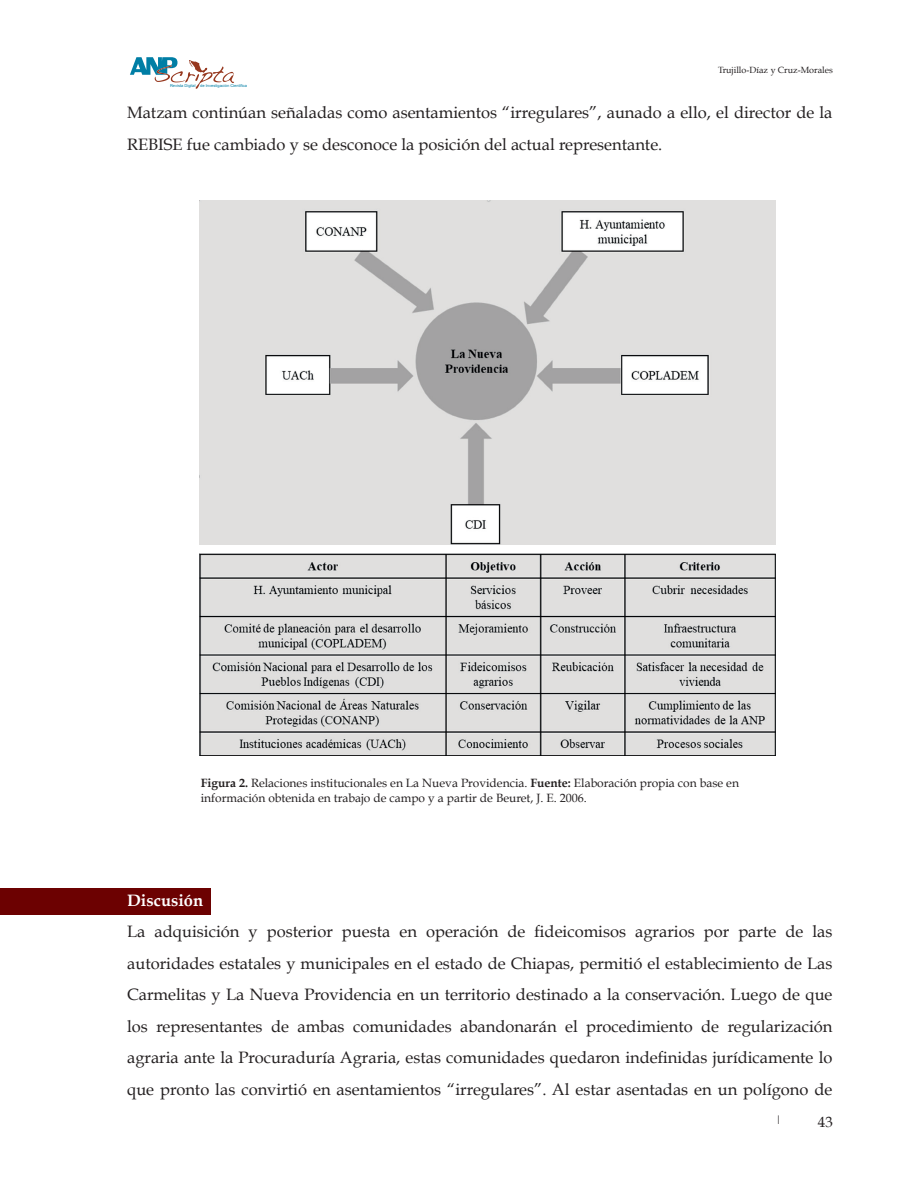
<style>
.page{position:relative;width:918px;height:1188px;background:#fff}
.page>*{position:absolute;margin:0;border:0;box-sizing:border-box;transform-origin:0 0}
.t1{font:16.5px/31.5px "Book Antiqua";color:#231f20}
.t2{font:700 16.5px "Book Antiqua";color:#fff}
.t3{font:15px "Book Antiqua";color:#231f20}
.t4{font:12px/14.4px "Book Antiqua";color:#231f20}
.t5{font:9px "Book Antiqua";color:#231f20}
.t6{font:4.05px "Arial";color:#007ea5}
.s1{font-weight:700}
</style>
<div class="page">
<svg style="left:130px;top:57px;width:104px;height:32px"></svg>
<div style="left:0;top:888px;width:210px;height:27px;background:#6c0101"></div>
<img style="left:199px;top:200px;width:577px;height:345px">
<img style="left:199px;top:553px;width:577px;height:203px">
<p class="t6" style="left:170px;top:83px;width:79px">Revista Digital de Investigación Científica</p>
<p class="t5" style="left:718px;top:64px;width:116px">Trujillo-Díaz y Cruz-Morales</p>
<p class="t1" style="left:127px;top:97px;width:707px">Matzam continúan señaladas como asentamientos “irregulares”, aunado a ello, el director de la<br>REBISE fue cambiado y se desconoce la posición del actual representante.</p>
<p class="t4" style="left:201px;top:776px;width:540px"><span class="s1">Figura 2.</span> Relaciones institucionales en La Nueva Providencia. <span class="s1">Fuente:</span> Elaboración propia con base en información obtenida en trabajo de campo y a partir de Beuret, J. E. 2006.</p>
<p class="t2" style="left:127px;top:891px;width:78px">Discusión</p>
<p class="t1" style="left:127px;top:916px;width:707px;text-align:justify">La adquisición y posterior puesta en operación de fideicomisos agrarios por parte de las autoridades estatales y municipales en el estado de Chiapas, permitió el establecimiento de Las Carmelitas y La Nueva Providencia en un territorio destinado a la conservación. Luego de que los representantes de ambas comunidades abandonarán el procedimiento de regularización agraria ante la Procuraduría Agraria, estas comunidades quedaron indefinidas jurídicamente lo que pronto las convirtió en asentamientos “irregulares”. Al estar asentadas en un polígono de</p>
<p class="t5" style="left:776px;top:1114px;width:7px">|</p>
<p class="t3" style="left:818px;top:1112px;width:16px">43</p>
</div>
